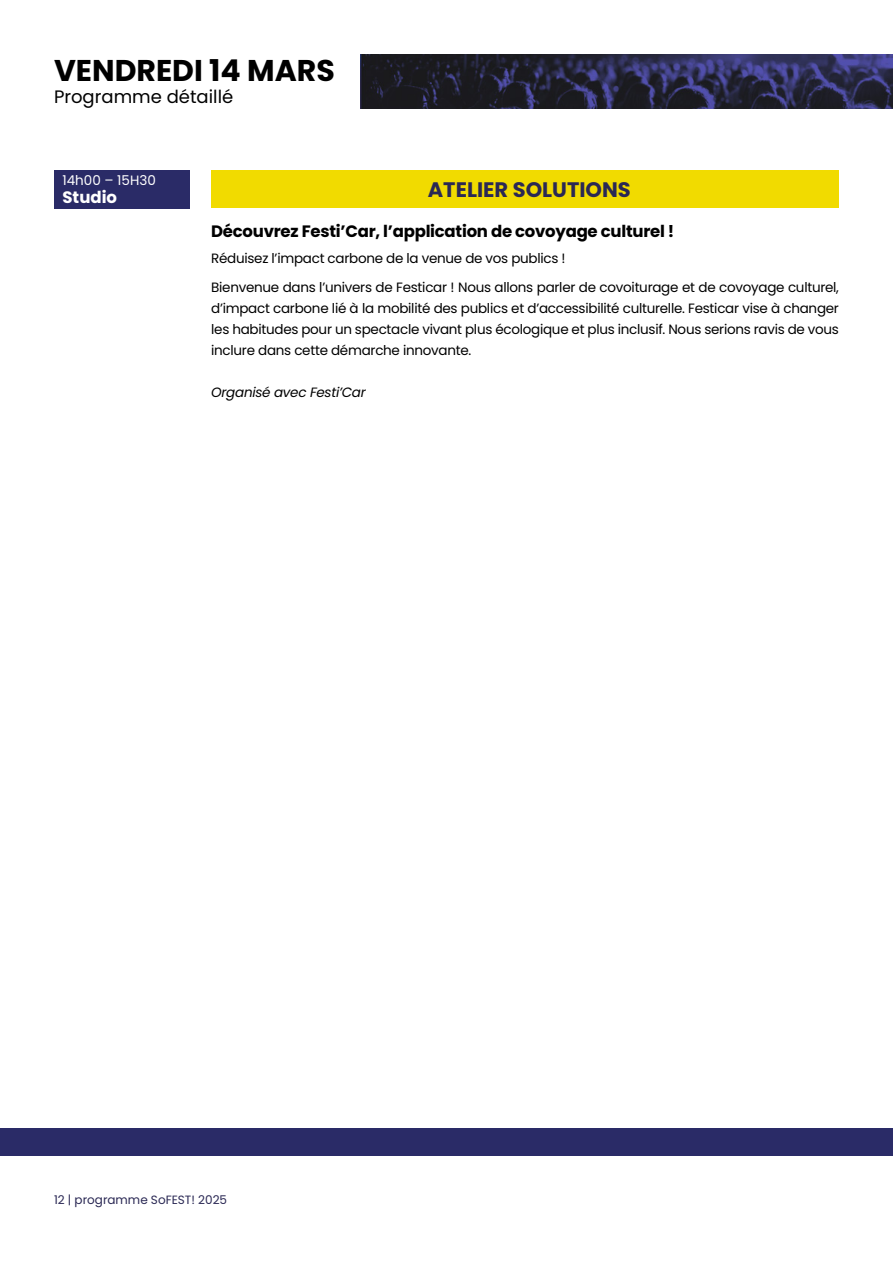
<style>
.page{position:relative;width:893px;height:1263px;background:#fff}
.page>*{position:absolute;margin:0;border:0;box-sizing:border-box;transform-origin:0 0}
.t1{font:700 30px "Poppins";color:#000}
.t2{font:700 21px "Poppins";color:#2a2854}
.t3{font:18px "Poppins";color:#000}
.t4{font:700 16.5px "Poppins";letter-spacing:-.015em;color:#000}
.t5{font:700 16.5px "Poppins";color:#fff}
.t6{font:13.5px/21px "Poppins";letter-spacing:-.02em;color:#000}
.t7{font:italic 13.5px "Poppins";letter-spacing:-.02em;color:#000}
.t8{font:13.5px "Poppins";color:#fff}
.t9{font:12px "Poppins";color:#2a2854}
</style>
<div class="page">
<div style="left:0;top:1128px;width:893px;height:28px;background:#2a2b67"></div>
<div style="left:211px;top:171px;width:628px;height:37px;background:#f1db00"></div>
<div style="left:54px;top:171px;width:136px;height:18px;background:#2a2b67"></div>
<div style="left:54px;top:185px;width:136px;height:23px;background:#2a2b67"></div>
<img style="left:360px;top:54px;width:533px;height:54px">
<h1 class="t1" style="left:54px;top:53px;width:282px">VENDREDI 14 MARS</h1>
<h3 class="t3" style="left:54px;top:87px;width:181px">Programme détaillé</h3>
<p class="t8" style="left:63px;top:172px;width:95px">14h00 – 15H30</p>
<p class="t5" style="left:63px;top:187px;width:56px">Studio</p>
<h2 class="t2" style="left:428px;top:177px;width:205px">ATELIER SOLUTIONS</h2>
<p class="t4" style="left:211px;top:222px;width:465px">Découvrez Festi’Car, l’application de covoyage culturel !</p>
<p class="t6" style="left:211px;top:243px;width:629px;line-height:29.5px">Réduisez l’impact carbone de la venue de vos publics !<br>Bienvenue dans l’univers de Festicar ! Nous allons parler de covoiturage et de covoyage culturel,</p>
<p class="t6" style="left:211px;top:298px;width:629px;text-align:justify">d’impact carbone lié à la mobilité des publics et d’accessibilité culturelle. Festicar vise à changer les habitudes pour un spectacle vivant plus écologique et plus inclusif. Nous serions ravis de vous inclure dans cette démarche innovante.</p>
<p class="t7" style="left:211px;top:385px;width:156px">Organisé avec Festi’Car</p>
<p class="t9" style="left:54px;top:1193px;width:175px">12 | programme SoFEST! 2025</p>
</div>
